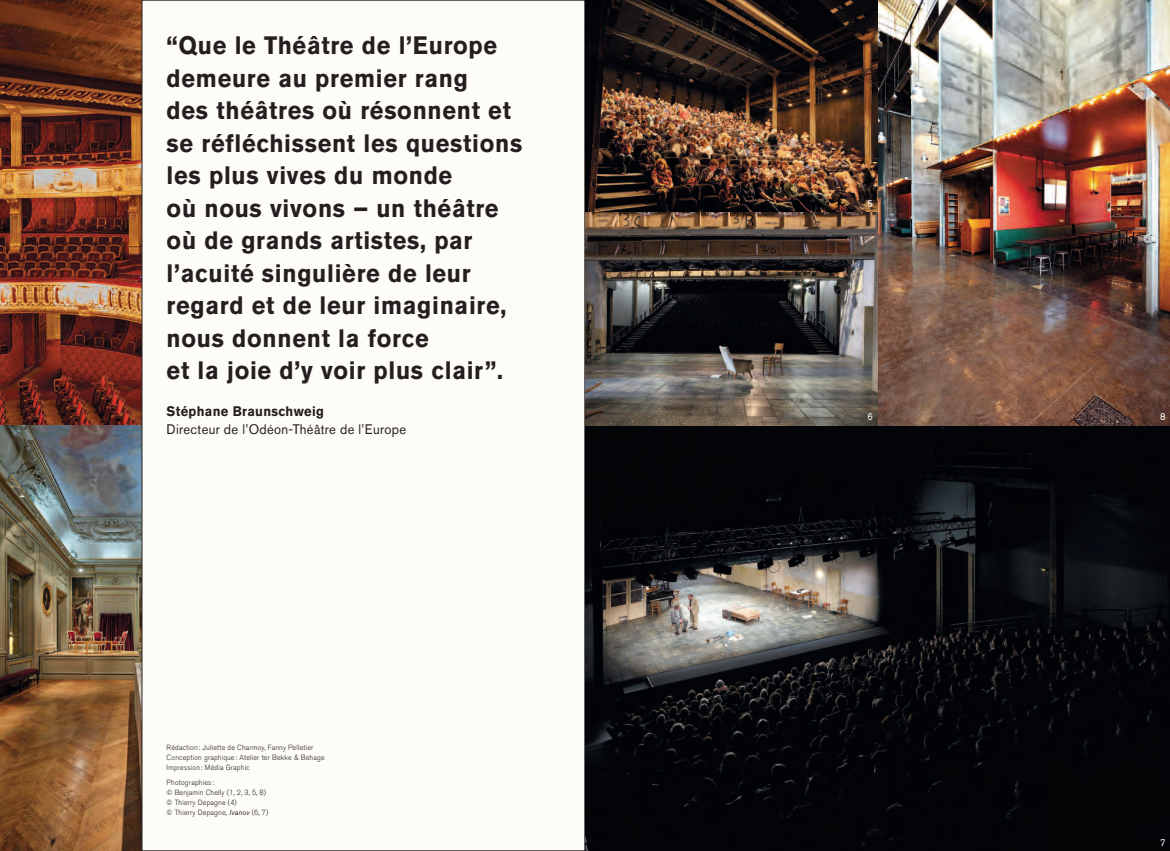
<style>
.page{position:relative;width:1170px;height:851px;background:#fff}
.page>*{position:absolute;margin:0;border:0;box-sizing:border-box;transform-origin:0 0}
.t1{font:700 25px/32.5px "Akzidenz Grotesk Std";letter-spacing:.03em;color:#231f20;scale:.94 1}
.t2{font:13.75px "Akzidenz Grotesk Std";letter-spacing:.025em;color:#231f20;scale:.94 1}
.t3{font:700 13.75px "Akzidenz Grotesk Std";letter-spacing:.025em;color:#231f20;scale:.94 1}
.t4{font:10px "Akzidenz Grotesk Std";color:#fff;scale:.94 1}
.t5{font:300 7.5px/10px "Akzidenz Grotesk Std";letter-spacing:.025em;color:#231f20;scale:.94 1}
.s1{font-weight:400;font-style:italic}
</style>
<div class="page">
<img style="left:0;top:0;width:142px;height:425px">
<img style="left:0;top:425px;width:142px;height:425px">
<div style="left:142px;top:0;width:442px;height:850px;background:#fefcf7"></div>
<img style="left:585px;top:0;width:584px;height:850px">
<p class="t1" style="left:167px;top:31px;width:380px">“Que le Théâtre de l’Europe demeure au premier rang<br>des théâtres où résonnent et se réfléchissent les questions les plus vives du monde<br>où nous vivons – un théâtre où de grands artistes, par l’acuité singulière de leur regard et de leur imaginaire, nous donnent la force<br>et la joie d’y voir plus clair”.</p>
<p class="t3" style="left:167px;top:406px;width:169px">Stéphane Braunschweig</p>
<p class="t2" style="left:167px;top:424px;width:256px">Directeur de l’Odéon-Théâtre de l’Europe</p>
<p class="t5" style="left:167px;top:743px;width:170px">Rédaction : Juliette de Charmoy, Fanny Pelletier<br>Conception graphique : Atelier ter Bekke &amp; Behage<br>Impression : Média Graphic</p>
<p class="t5" style="left:167px;top:778px;width:110px">Photographies:<br>© Benjamin Chelly (1, 2, 3, 5, 8) © Thierry Depagne (4)<br>© Thierry Depagne, <span class="s1">Ivanov</span> (6, 7)</p>
<p class="t4" style="left:867px;top:200px;width:7px">5</p>
<p class="t4" style="left:867px;top:413px;width:7px">6</p>
<p class="t4" style="left:1159px;top:413px;width:7px">8</p>
<p class="t4" style="left:1159px;top:838px;width:7px">7</p>
</div>
